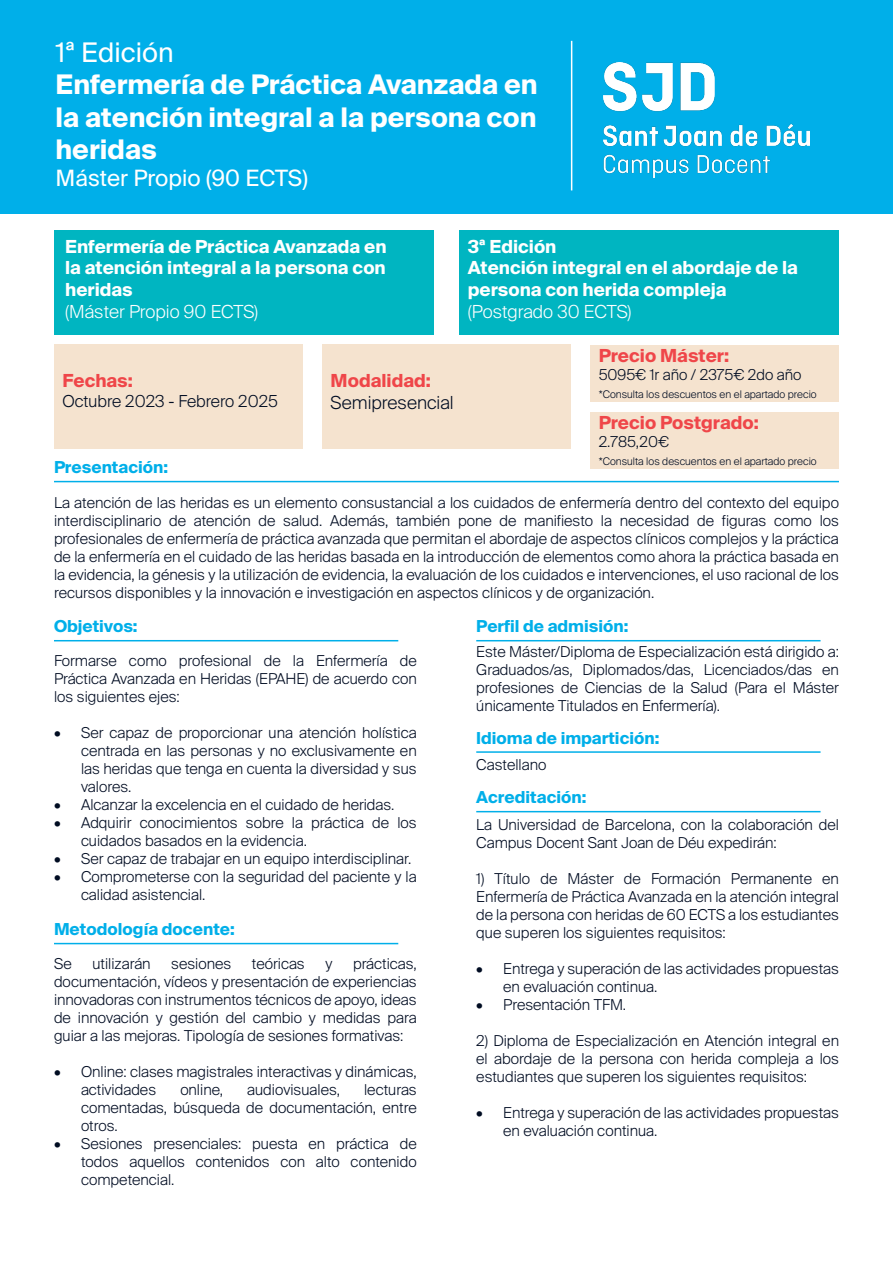
<style>
.page{position:relative;width:893px;height:1263px;background:#fff}
.page>*{position:absolute;margin:0;border:0;box-sizing:border-box;transform-origin:0 0}
.t1{font:700 27px/32.4px "Suisse Intl";color:#fff;text-align:justify}
.t2{font:27px "Suisse Int'l";color:#fff}
.t3{font:22.5px "Suisse Int'l";color:#fff}
.t4{font:700 18px/21.6px "Suisse Intl";color:#fff;text-align:justify}
.t5{font:700 18px "Suisse Intl";color:#ef4649}
.t6{font:300 18px "Suisse Intl";color:#fff}
.t7{font:300 18px "Suisse Intl";color:#000c22}
.t8{font:700 16.5px "Suisse Intl";color:#00afe9}
.t9{font:300 16.5px "Suisse Intl";color:#000c22}
.t10{font:300 15px/18px "Suisse Intl";color:#000c22;text-align:justify}
.t11{font:300 10.5px "Suisse Intl";color:#000c22}
</style>
<div class="page">
<hr style="left:0;top:0;width:1px;height:247px;background:#00afe9">
<div style="left:0;top:0;width:893px;height:213px;background:#00afe9"></div>
<img style="left:604px;top:63px;width:206px;height:114px">
<hr style="left:571px;top:41px;width:1px;height:149px;background:#fff">
<div style="left:54px;top:345px;width:249px;height:104px;background:#f5e3cf"></div>
<div style="left:322px;top:345px;width:249px;height:104px;background:#f5e3cf"></div>
<div style="left:54px;top:231px;width:380px;height:104px;background:#00b5c1"></div>
<div style="left:590px;top:345px;width:249px;height:57px;background:#f5e3cf"></div>
<div style="left:590px;top:412px;width:249px;height:57px;background:#f5e3cf"></div>
<div style="left:459px;top:231px;width:380px;height:104px;background:#00b5c1"></div>
<hr style="left:54px;top:481px;width:785px;height:1px;background:#00afe9">
<hr style="left:54px;top:640px;width:344px;height:1px;background:#00afe9">
<hr style="left:476px;top:640px;width:344px;height:1px;background:#00afe9">
<hr style="left:476px;top:751px;width:344px;height:2px;background:#00afe9">
<hr style="left:54px;top:943px;width:344px;height:1px;background:#00afe9">
<hr style="left:476px;top:811px;width:344px;height:1px;background:#00afe9">
<p class="t2" style="left:56px;top:36px;width:120px">1ª Edición</p>
<p class="t1" style="left:56px;top:69px;width:483px">Enfermería de Práctica Avanzada en la atención integral a la persona con heridas</p>
<p class="t3" style="left:56px;top:165px;width:254px">Máster Propio (90 ECTS)</p>
<p class="t4" style="left:65px;top:236px;width:323px">Enfermería de Práctica Avanzada en la atención integral a la persona con heridas</p>
<p class="t6" style="left:65px;top:301px;width:195px">(Máster Propio 90 ECTS)</p>
<p class="t5" style="left:63px;top:370px;width:72px">Fechas:</p>
<p class="t9" style="left:63px;top:392px;width:217px">Octubre 2023 - Febrero 2025</p>
<p class="t5" style="left:331px;top:370px;width:102px">Modalidad:</p>
<p class="t7" style="left:331px;top:392px;width:125px">Semipresencial</p>
<p class="t4" style="left:468px;top:236px;width:90px">3ª Edición</p>
<p class="t4" style="left:468px;top:257px;width:332px">Atención integral en el abordaje de la persona con herida compleja</p>
<p class="t6" style="left:468px;top:301px;width:165px">(Postgrado 30 ECTS)</p>
<p class="t5" style="left:599px;top:345px;width:132px">Precio Máster:</p>
<p class="t10" style="left:599px;top:366px;width:204px">5095€ 1r año / 2375€ 2do año</p>
<p class="t11" style="left:599px;top:388px;width:219px">*Consulta los descuentos en el apartado precio</p>
<p class="t5" style="left:599px;top:412px;width:162px">Precio Postgrado:</p>
<p class="t10" style="left:599px;top:433px;width:72px">2.785,20€</p>
<p class="t11" style="left:599px;top:455px;width:219px">*Consulta los descuentos en el apartado precio</p>
<p class="t8" style="left:54px;top:458px;width:116px">Presentación:</p>
<p class="t10" style="left:54px;top:494px;width:786px">La atención de las heridas es un elemento consustancial a los cuidados de enfermería dentro del contexto del equipo interdisciplinario de atención de salud. Además, también pone de manifiesto la necesidad de figuras como los profesionales de enfermería de práctica avanzada que permitan el abordaje de aspectos clínicos complejos y la práctica de la enfermería en el cuidado de las heridas basada en la introducción de elementos como ahora la práctica basada en la evidencia, la génesis y la utilización de evidencia, la evaluación de los cuidados e intervenciones, el uso racional de los recursos disponibles y la innovación e investigación en aspectos clínicos y de organización.</p>
<p class="t8" style="left:54px;top:617px;width:85px">Objetivos:</p>
<p class="t10" style="left:54px;top:651px;width:364px">Formarse como profesional de la Enfermería de Práctica Avanzada en Heridas (EPAHE) de acuerdo con los siguientes ejes:</p>
<p class="t10" style="left:81px;top:723px;width:337px;text-indent:-27px">• Ser capaz de proporcionar una atención holística centrada en las personas y no exclusivamente en las heridas que tenga en cuenta la diversidad y sus valores.</p>
<p class="t10" style="left:54px;top:795px;width:342px">• Alcanzar la excelencia en el cuidado de heridas.</p>
<p class="t10" style="left:81px;top:813px;width:337px;text-indent:-27px">• Adquirir conocimientos sobre la práctica de los cuidados basados en la evidencia.</p>
<p class="t10" style="left:54px;top:849px;width:359px">• Ser capaz de trabajar en un equipo interdisciplinar.</p>
<p class="t10" style="left:81px;top:867px;width:337px;text-indent:-27px">• Comprometerse con la seguridad del paciente y la calidad asistencial.</p>
<p class="t8" style="left:476px;top:617px;width:154px">Perfil de admisión:</p>
<p class="t10" style="left:476px;top:643px;width:364px">Este Máster/Diploma de Especialización está dirigido a:</p>
<p class="t10" style="left:476px;top:661px;width:364px">Graduados/as, Diplomados/das, Licenciados/das en profesiones de Ciencias de la Salud (Para el Máster únicamente Titulados en Enfermería).</p>
<p class="t8" style="left:476px;top:728px;width:185px">Idioma de impartición:</p>
<p class="t10" style="left:476px;top:755px;width:72px">Castellano</p>
<p class="t8" style="left:476px;top:788px;width:112px">Acreditación:</p>
<p class="t10" style="left:476px;top:816px;width:364px">La Universidad de Barcelona, con la colaboración del<br>Campus Docent Sant Joan de Déu expedirán:</p>
<p class="t10" style="left:476px;top:870px;width:364px">1) Título de Máster de Formación Permanente en Enfermería de Práctica Avanzada en la atención integral de la persona con heridas de 60 ECTS a los estudiantes que superen los siguientes requisitos:</p>
<p class="t10" style="left:503px;top:960px;width:337px;text-indent:-27px">• Entrega y superación de las actividades propuestas en evaluación continua.</p>
<p class="t10" style="left:476px;top:996px;width:151px">• Presentación TFM.</p>
<p class="t10" style="left:476px;top:1032px;width:364px">2) Diploma de Especialización en Atención integral en el abordaje de la persona con herida compleja a los estudiantes que superen los siguientes requisitos:</p>
<p class="t10" style="left:503px;top:1104px;width:337px;text-indent:-27px">• Entrega y superación de las actividades propuestas en evaluación continua.</p>
<p class="t8" style="left:54px;top:920px;width:182px">Metodología docente:</p>
<p class="t10" style="left:54px;top:954px;width:19px">Se</p>
<p class="t10" style="left:92px;top:954px;width:60px">utilizarán</p>
<p class="t10" style="left:171px;top:954px;width:62px">sesiones</p>
<p class="t10" style="left:252px;top:954px;width:54px">teóricas</p>
<p class="t10" style="left:325px;top:954px;width:8px">y</p>
<p class="t10" style="left:54px;top:954px;width:364px;text-indent:299px">prácticas, documentación, vídeos y presentación de experiencias innovadoras con instrumentos técnicos de apoyo, ideas de innovación y gestión del cambio y medidas para guiar a las mejoras. Tipología de sesiones formativas:</p>
<p class="t10" style="left:81px;top:1062px;width:337px;text-indent:-27px">• Online: clases magistrales interactivas y dinámicas, actividades</p>
<p class="t10" style="left:81px;top:1080px;width:337px;text-indent:283px">lecturas comentadas, búsqueda de documentación, entre otros.</p>
<p class="t10" style="left:81px;top:1134px;width:337px;text-indent:-27px">• Sesiones presenciales: puesta en práctica de todos aquellos contenidos con alto contenido competencial.</p>
<p class="t10" style="left:180px;top:1080px;width:44px">online,</p>
<p class="t10" style="left:247px;top:1080px;width:94px">audiovisuales,</p>
</div>
